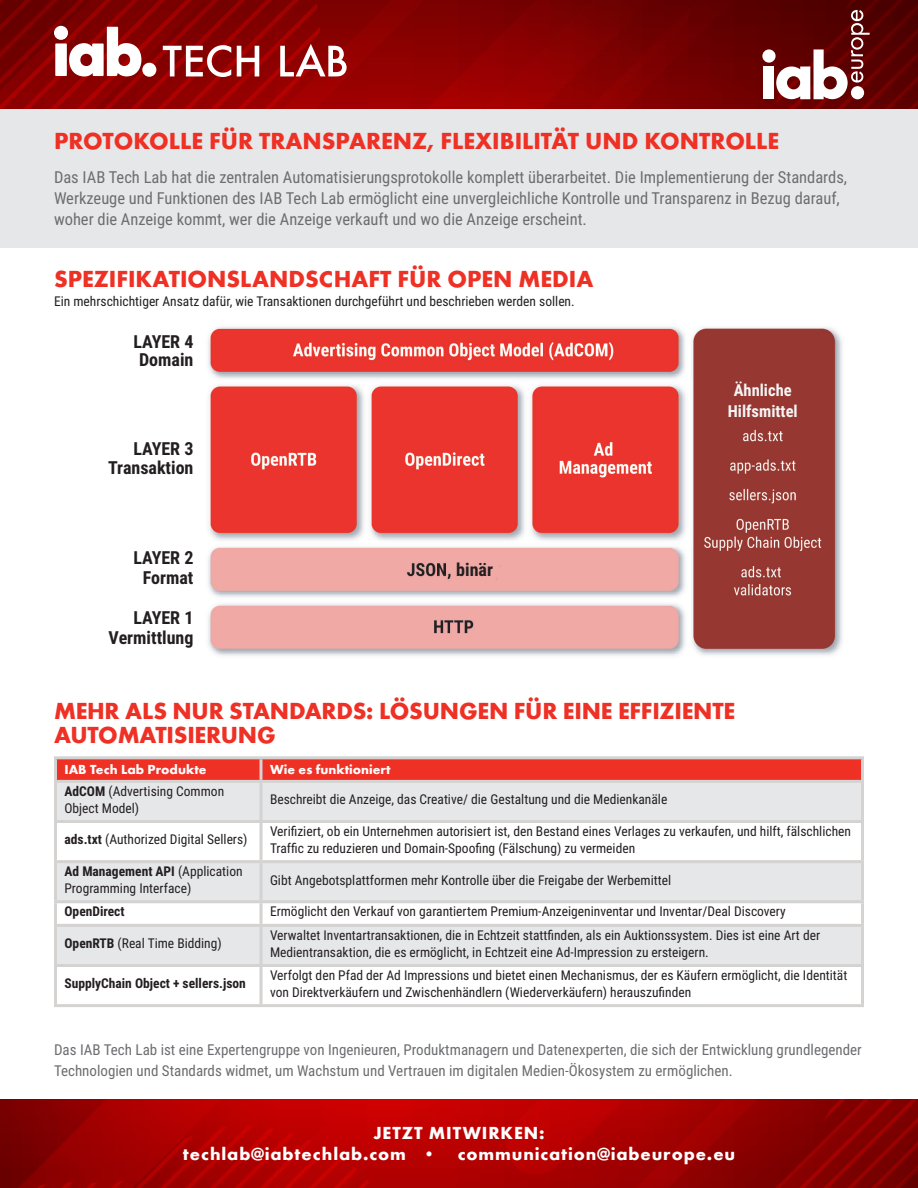
<style>
.page{position:relative;width:918px;height:1188px;background:#fff}
.page>*{position:absolute;margin:0;border:0;box-sizing:border-box;transform-origin:0 0}
.Subhead_1{font:24px/24px "Futura T Bold";letter-spacing:-.01em;color:#ef3024}
.Text_Inside_Graphic{font:24px "Futura T Bold";color:#ef3024}
.t1{font:18px "Futura T Bold";letter-spacing:.05em;color:#fff}
.Text_Inside_Graphic-2{font:700 18px "Roboto Condensed";color:#231f20}
.Body_Text{font:16.5px/21px "Roboto Condensed";color:#6c6d70}
.Text_Inside_Graphic-3{font:700 16.5px/21px "Roboto Condensed";color:#f5f5f5;text-align:center}
.Body_Text-2{font:15px/21px "Roboto Condensed";color:#6c6d70}
.Text_Inside_Graphic-4{font:13.5px/16.5px "Roboto Condensed";color:#231f20}
.Body_bullet_Span{font:13.5px/16.5px "Roboto Condensed";color:#231f20}
.t2{font:700 13.5px "Roboto Condensed";color:#231f20}
.Body_bullet_Span-2{font:13.5px "Futura T Bold";color:#fff}
.s1{font-weight:700}
</style>
<div class="page">
<div style="left:0;top:104px;width:918px;height:144px;background:#e6e7e9"></div>
<svg style="left:0;top:1100px;width:506px;height:88px;background:#b50000"></svg>
<svg style="left:0;top:1126px;width:370px;height:62px;background:#a30000"></svg>
<svg style="left:506px;top:1100px;width:412px;height:88px;background:#900"></svg>
<svg style="left:57px;top:759px;width:804px;height:21px;background:#ee3327"></svg>
<div style="left:57px;top:783px;width:804px;height:37px;background:#e6e7e9"></div>
<svg style="left:57px;top:823px;width:804px;height:181px"></svg>
<hr style="left:54px;top:756px;width:207px;height:3px;background:#d4d3d2">
<hr style="left:54px;top:759px;width:3px;height:21px;background:#d4d3d2">
<hr style="left:261px;top:756px;width:603px;height:3px;background:#d4d3d2">
<hr style="left:260px;top:759px;width:2px;height:21px;background:#d4d3d2">
<hr style="left:861px;top:759px;width:3px;height:21px;background:#d4d3d2">
<hr style="left:54px;top:780px;width:207px;height:3px;background:#d4d3d2">
<hr style="left:54px;top:783px;width:3px;height:37px;background:#d4d3d2">
<hr style="left:261px;top:780px;width:603px;height:3px;background:#d4d3d2">
<hr style="left:260px;top:783px;width:2px;height:37px;background:#d4d3d2">
<hr style="left:861px;top:783px;width:3px;height:37px;background:#d4d3d2">
<hr style="left:54px;top:820px;width:207px;height:3px;background:#d4d3d2">
<hr style="left:54px;top:823px;width:3px;height:37px;background:#d4d3d2">
<hr style="left:261px;top:820px;width:603px;height:3px;background:#d4d3d2">
<hr style="left:260px;top:823px;width:2px;height:37px;background:#d4d3d2">
<hr style="left:861px;top:823px;width:3px;height:37px;background:#d4d3d2">
<hr style="left:54px;top:860px;width:207px;height:3px;background:#d4d3d2">
<hr style="left:54px;top:863px;width:3px;height:37px;background:#d4d3d2">
<hr style="left:261px;top:860px;width:603px;height:3px;background:#d4d3d2">
<hr style="left:260px;top:863px;width:2px;height:37px;background:#d4d3d2">
<hr style="left:861px;top:863px;width:3px;height:37px;background:#d4d3d2">
<hr style="left:54px;top:900px;width:207px;height:3px;background:#d4d3d2">
<hr style="left:54px;top:903px;width:3px;height:21px;background:#d4d3d2">
<hr style="left:261px;top:900px;width:603px;height:3px;background:#d4d3d2">
<hr style="left:260px;top:903px;width:2px;height:21px;background:#d4d3d2">
<hr style="left:861px;top:903px;width:3px;height:21px;background:#d4d3d2">
<hr style="left:54px;top:927px;width:3px;height:37px;background:#d4d3d2">
<hr style="left:260px;top:927px;width:2px;height:37px;background:#d4d3d2">
<hr style="left:861px;top:927px;width:3px;height:37px;background:#d4d3d2">
<hr style="left:54px;top:967px;width:3px;height:37px;background:#d4d3d2">
<hr style="left:260px;top:967px;width:2px;height:37px;background:#d4d3d2">
<hr style="left:861px;top:967px;width:3px;height:37px;background:#d4d3d2">
<hr style="left:54px;top:924px;width:207px;height:3px;background:#d4d3d2">
<hr style="left:261px;top:924px;width:603px;height:3px;background:#d4d3d2">
<hr style="left:54px;top:964px;width:207px;height:3px;background:#d4d3d2">
<hr style="left:261px;top:964px;width:603px;height:3px;background:#d4d3d2">
<hr style="left:54px;top:1004px;width:207px;height:3px;background:#d4d3d2">
<hr style="left:261px;top:1004px;width:603px;height:3px;background:#d4d3d2">
<svg style="left:0;top:0;width:918px;height:109px;background:#881313"></svg>
<img style="left:208px;top:327px;width:635px;height:329px">
<p class="Subhead_1" style="left:54px;top:129px;width:727px">PROTOKOLLE FÜR TRANSPARENZ, FLEXIBILITÄT UND KONTROLLE</p>
<p class="Body_Text" style="left:54px;top:166px;width:795px">Das IAB Tech Lab hat die zentralen Automatisierungsprotokolle komplett überarbeitet. Die Implementierung der Standards,<br>Werkzeuge und Funktionen des IAB Tech Lab ermöglicht eine unvergleichliche Kontrolle und Transparenz in Bezug darauf, woher die Anzeige kommt, wer die Anzeige verkauft und wo die Anzeige erscheint.</p>
<p class="Text_Inside_Graphic" style="left:54px;top:264px;width:541px">SPEZIFIKATIONSLANDSCHAFT FÜR OPEN MEDIA</p>
<p class="Text_Inside_Graphic-4" style="left:54px;top:293px;width:522px">Ein mehrschichtiger Ansatz dafür, wie Transaktionen durchgeführt und beschrieben werden sollen.</p>
<p class="Text_Inside_Graphic-2" style="left:133px;top:329px;width:62px">LAYER 4</p>
<p class="Text_Inside_Graphic-2" style="left:139px;top:347px;width:56px">Domain</p>
<p class="Text_Inside_Graphic-2" style="left:133px;top:436px;width:62px">LAYER 3</p>
<p class="Text_Inside_Graphic-2" style="left:108px;top:455px;width:87px">Transaktion</p>
<p class="Text_Inside_Graphic-2" style="left:133px;top:545px;width:62px">LAYER 2</p>
<p class="Text_Inside_Graphic-2" style="left:143px;top:565px;width:52px">Format</p>
<p class="Text_Inside_Graphic-2" style="left:133px;top:605px;width:62px">LAYER 1</p>
<p class="Text_Inside_Graphic-2" style="left:109px;top:625px;width:86px">Vermittlung</p>
<p class="Text_Inside_Graphic-2" style="left:456px;top:557px;width:38px">binär</p>
<p class="Text_Inside_Graphic-3" style="left:728px;top:379px;width:71px">Ähnliche<br>Hilfsmittel</p>
<p class="Subhead_1" style="left:54px;top:699px;width:683px">MEHR ALS NUR STANDARDS: LÖSUNGEN FÜR EINE EFFIZIENTE<br>AUTOMATISIERUNG</p>
<p class="Body_bullet_Span-2" style="left:64px;top:761px;width:144px">IAB Tech Lab Produkte</p>
<p class="Body_bullet_Span-2" style="left:270px;top:761px;width:122px">Wie es funktioniert</p>
<p class="Body_bullet_Span" style="left:64px;top:782px;width:161px"><span class="s1">AdCOM</span> (Advertising Common<br>Object Model)</p>
<p class="Body_bullet_Span" style="left:270px;top:791px;width:399px">Beschreibt die Anzeige, das Creative/ die Gestaltung und die Medienkanäle</p>
<p class="Text_Inside_Graphic-4" style="left:64px;top:831px;width:185px"><span class="s1">ads.txt</span> (Authorized Digital Sellers)</p>
<p class="Text_Inside_Graphic-4" style="left:270px;top:823px;width:583px">Verifiziert, ob ein Unternehmen autorisiert ist, den Bestand eines Verlages zu verkaufen, und hilft, fälschlichen<br>Traffic zu reduzieren und Domain-Spoofing (Fälschung) zu vermeiden</p>
<p class="Text_Inside_Graphic-4" style="left:64px;top:863px;width:180px"><span class="s1">Ad Management API</span> (Application<br>Programming Interface)</p>
<p class="Text_Inside_Graphic-4" style="left:270px;top:871px;width:403px">Gibt Angebotsplattformen mehr Kontrolle über die Freigabe der Werbemittel</p>
<p class="t2" style="left:64px;top:902px;width:62px">OpenDirect</p>
<p class="Text_Inside_Graphic-4" style="left:270px;top:903px;width:517px">Ermöglicht den Verkauf von garantiertem Premium-Anzeigeninventar und Inventar/Deal Discovery</p>
<p class="Text_Inside_Graphic-4" style="left:64px;top:935px;width:159px"><span class="s1">OpenRTB</span> (Real Time Bidding)</p>
<p class="Text_Inside_Graphic-4" style="left:270px;top:926px;width:552px">Verwaltet Inventartransaktionen, die in Echtzeit stattfinden, als ein Auktionssystem. Dies ist eine Art der<br>Medientransaktion, die es ermöglicht, in Echtzeit eine Ad-Impression zu ersteigern.</p>
<p class="t2" style="left:64px;top:974px;width:183px">SupplyChain Object + sellers.json</p>
<p class="Text_Inside_Graphic-4" style="left:270px;top:967px;width:579px">Verfolgt den Pfad der Ad Impressions und bietet einen Mechanismus, der es Käufern ermöglicht, die Identität von Direktverkäufern und Zwischenhändlern (Wiederverkäufern) herauszufinden</p>
<p class="Body_Text-2" style="left:54px;top:1039px;width:809px">Das IAB Tech Lab ist eine Expertengruppe von Ingenieuren, Produktmanagern und Datenexperten, die sich der Entwicklung grundlegender<br>Technologien und Standards widmet, um Wachstum und Vertrauen im digitalen Medien-Ökosystem zu ermöglichen.</p>
<p class="t1" style="left:373px;top:1122px;width:173px">JETZT MITWIRKEN:</p>
<p class="t1" style="left:183px;top:1143px;width:254px">techlab@iabtechlab.com •</p>
<p class="t1" style="left:458px;top:1143px;width:279px">communication@iabeurope.eu</p>
</div>
